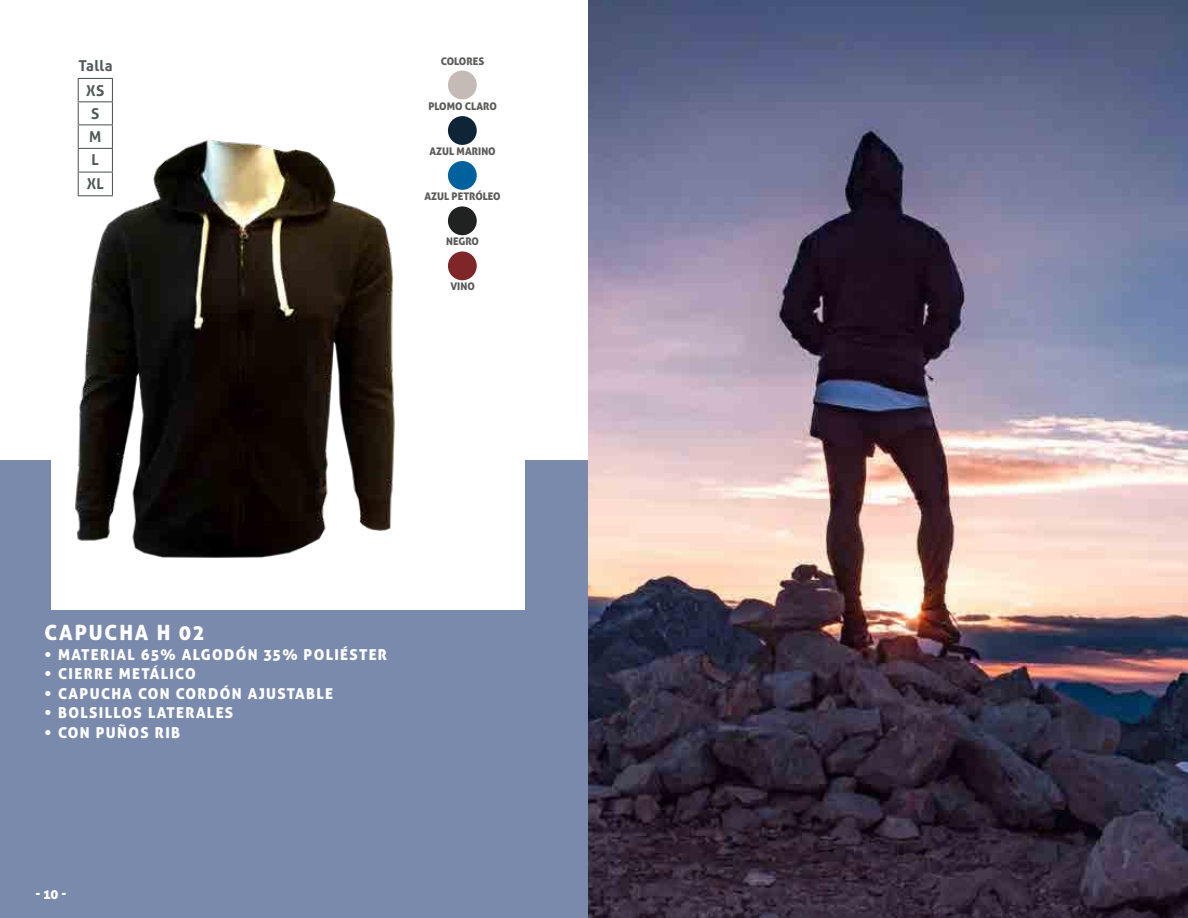
<style>
.page{position:relative;width:1188px;height:918px;background:#fff}
.page>*{position:absolute;margin:0;border:0;box-sizing:border-box;transform-origin:0 0}
.t1{font:21px "Aller Display";letter-spacing:.09em;color:#fff}
.t2{font:15px "Aller Display";letter-spacing:.09em;color:#fff}
.t3{font:700 15px/23.4px "Aller";letter-spacing:.02em;color:#4f5959;text-align:center}
.t4{font:13.5px "Aller Display";color:#fff}
.t5{font:10.5px "Aller Display";color:#5c5c5b}
</style>
<div class="page">
<div style="left:0;top:460px;width:1188px;height:458px;background:#7a8aac"></div>
<img style="left:589px;top:0;width:599px;height:918px">
<div style="left:51px;top:47px;width:474px;height:563px;background:#fff"></div>
<img style="left:75px;top:98px;width:320px;height:460px">
<div style="left:448px;top:71px;width:29px;height:28px;background:#c4bab6;border-radius:50%"></div>
<div style="left:448px;top:116px;width:29px;height:29px;background:#0e2538;border-radius:50%"></div>
<div style="left:448px;top:161px;width:29px;height:29px;background:#00619d;border-radius:50%"></div>
<div style="left:448px;top:206px;width:29px;height:29px;background:#202121;border-radius:50%"></div>
<div style="left:448px;top:251px;width:29px;height:29px;background:#7f2628;border-radius:50%"></div>
<hr style="left:78px;top:78px;width:35px;height:1px;background:#4f5959">
<hr style="left:78px;top:101px;width:35px;height:1px;background:#4f5959">
<hr style="left:78px;top:124px;width:35px;height:1px;background:#4f5959">
<hr style="left:78px;top:148px;width:35px;height:1px;background:#4f5959">
<hr style="left:78px;top:172px;width:35px;height:1px;background:#4f5959">
<svg style="left:78px;top:79px;width:1px;height:116px"></svg>
<svg style="left:112px;top:79px;width:1px;height:116px"></svg>
<hr style="left:78px;top:195px;width:35px;height:1px;background:#4f5959">
<p class="t3" style="left:78px;top:53px;width:36px;line-height:24.9px">Talla<br>XS</p>
<p class="t3" style="left:87px;top:102px;width:19px">S<br>M<br>L<br>XL</p>
<p class="t5" style="left:441px;top:55px;width:45px">COLORES</p>
<p class="t5" style="left:428px;top:100px;width:70px">PLOMO CLARO</p>
<p class="t5" style="left:430px;top:145px;width:68px">AZUL MARINO</p>
<p class="t5" style="left:425px;top:190px;width:78px">AZUL PETRÓLEO</p>
<p class="t5" style="left:446px;top:235px;width:34px">NEGRO</p>
<p class="t5" style="left:450px;top:280px;width:26px">VINO</p>
<h1 class="t1" style="left:45px;top:620px;width:161px">CAPUCHA H 02</h1>
<p class="t2" style="left:45px;top:645px;width:344px">• MATERIAL 65% ALGODÓN 35% POLIÉSTER</p>
<p class="t2" style="left:45px;top:664px;width:153px">• CIERRE METÁLICO</p>
<p class="t2" style="left:45px;top:684px;width:290px">• CAPUCHA CON CORDÓN AJUSTABLE</p>
<p class="t2" style="left:45px;top:703px;width:190px">• BOLSILLOS LATERALES</p>
<p class="t2" style="left:45px;top:723px;width:137px">• CON PUÑOS RIB</p>
<p class="t4" style="left:36px;top:886px;width:32px">- 10 -</p>
</div>
